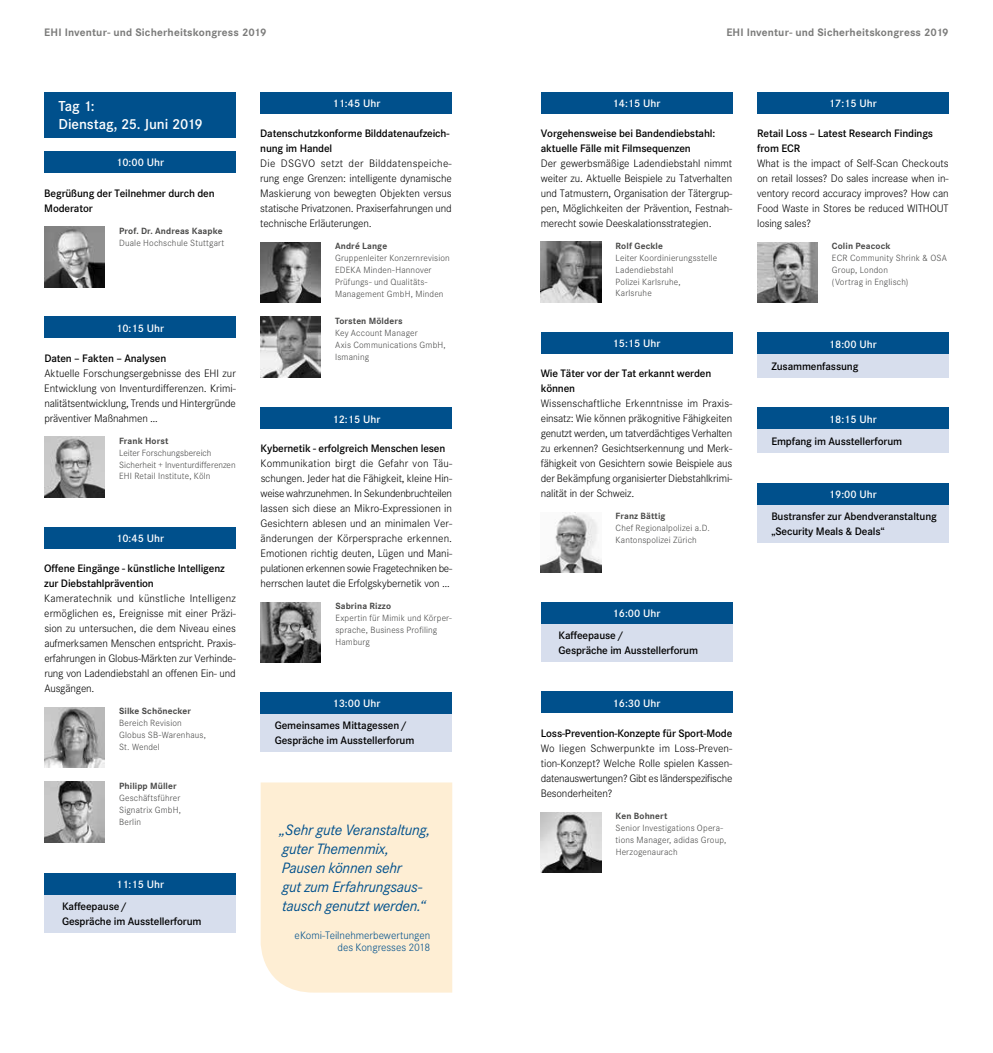
<style>
.page{position:relative;width:993px;height:1053px;background:#fff}
.page>*{position:absolute;margin:0;border:0;box-sizing:border-box;transform-origin:0 0}
.t1{font:italic 15.62px/19px "Corporate S";letter-spacing:-.015em;color:#00508c}
.t2{font:600 15px/18px "Corporate S";letter-spacing:-.005em;color:#fff}
.t3{font:300 11.25px/15px "Corporate S";letter-spacing:-.015em;color:#000;text-align:justify}
.t4{font:600 11.25px/15px "Corporate S";letter-spacing:-.015em;color:#000}
.t5{font:600 11.25px "Corporate S";color:#fff}
.t6{font:700 11.25px "Corporate S";letter-spacing:.015em;color:#7b7b7a}
.t7{font:300 11.25px/12.5px "Corporate S";letter-spacing:-.005em;color:#00508c;text-align:right}
.t8{font:300 9.38px/11.9px "Corporate S";letter-spacing:.015em;color:#494948}
.t9{font:700 9.38px "Corporate S";letter-spacing:.01em;color:#494948}
</style>
<div class="page">
<div style="left:756px;top:354px;width:192px;height:24px;background:#d7deed"></div>
<div style="left:756px;top:333px;width:192px;height:21px;background:#00508c"></div>
<div style="left:44px;top:92px;width:192px;height:45px;background:#00508c"></div>
<div style="left:44px;top:152px;width:192px;height:21px;background:#00508c"></div>
<div style="left:44px;top:317px;width:192px;height:21px;background:#00508c"></div>
<img style="left:44px;top:227px;width:61px;height:60px">
<img style="left:44px;top:437px;width:61px;height:60px">
<div style="left:44px;top:893px;width:192px;height:39px;background:#d7deed"></div>
<div style="left:44px;top:872px;width:192px;height:22px;background:#00508c"></div>
<div style="left:44px;top:527px;width:192px;height:21px;background:#00508c"></div>
<div style="left:260px;top:92px;width:192px;height:21px;background:#00508c"></div>
<div style="left:260px;top:407px;width:192px;height:22px;background:#00508c"></div>
<div style="left:260px;top:713px;width:192px;height:39px;background:#d7deed"></div>
<div style="left:260px;top:692px;width:192px;height:21px;background:#00508c"></div>
<div style="left:540px;top:332px;width:192px;height:21px;background:#00508c"></div>
<div style="left:540px;top:691px;width:192px;height:22px;background:#00508c"></div>
<div style="left:540px;top:623px;width:192px;height:39px;background:#d7deed"></div>
<div style="left:540px;top:602px;width:192px;height:21px;background:#00508c"></div>
<div style="left:756px;top:92px;width:192px;height:21px;background:#00508c"></div>
<div style="left:756px;top:429px;width:192px;height:23px;background:#d7deed"></div>
<div style="left:756px;top:408px;width:192px;height:21px;background:#00508c"></div>
<img style="left:260px;top:602px;width:61px;height:60px">
<img style="left:44px;top:781px;width:61px;height:61px">
<img style="left:260px;top:242px;width:60px;height:60px">
<img style="left:260px;top:317px;width:60px;height:60px">
<img style="left:540px;top:812px;width:61px;height:60px">
<img style="left:540px;top:512px;width:61px;height:60px">
<img style="left:757px;top:242px;width:60px;height:60px">
<div style="left:540px;top:92px;width:192px;height:21px;background:#00508c"></div>
<div style="left:756px;top:504px;width:192px;height:39px;background:#d7deed"></div>
<div style="left:756px;top:483px;width:192px;height:21px;background:#00508c"></div>
<div style="left:260px;top:782px;width:192px;height:210px;background:#feeed4"></div>
<img style="left:44px;top:707px;width:61px;height:60px">
<img style="left:540px;top:242px;width:61px;height:60px">
<p class="t6" style="left:44px;top:26px;width:224px">EHI Inventur- und Sicherheitskongress 2019</p>
<p class="t6" style="left:726px;top:26px;width:224px">EHI Inventur- und Sicherheitskongress 2019</p>
<h2 class="t2" style="left:58px;top:97px;width:146px">Tag 1:<br>Dienstag, 25. Juni 2019</h2>
<p class="t5" style="left:116px;top:156px;width:49px">10:00 Uhr</p>
<p class="t4" style="left:44px;top:186px;width:172px">Begrüßung der Teilnehmer durch den<br>Moderator</p>
<p class="t9" style="left:119px;top:225px;width:105px">Prof. Dr. Andreas Kaapke</p>
<p class="t8" style="left:119px;top:237px;width:107px">Duale Hochschule Stuttgart</p>
<p class="t5" style="left:116px;top:321px;width:49px">10:15 Uhr</p>
<p class="t4" style="left:44px;top:351px;width:123px">Daten – Fakten – Analysen</p>
<p class="t3" style="left:44px;top:366px;width:193px">Aktuelle Forschungsergebnisse des EHI zur Entwicklung von Inventurdifferenzen. Krimi&shy;nalitätsentwicklung, Trends und Hintergründe präventiver Maßnahmen …</p>
<p class="t9" style="left:119px;top:435px;width:51px">Frank Horst</p>
<p class="t8" style="left:119px;top:446px;width:118px">Leiter Forschungsbereich<br>Sicherheit + Inventurdifferenzen<br>EHI Retail Institute, Köln</p>
<p class="t5" style="left:116px;top:532px;width:49px">10:45 Uhr</p>
<p class="t4" style="left:44px;top:561px;width:182px">Offene Eingänge - künstliche Intelligenz zur Diebstahlprävention</p>
<p class="t3" style="left:44px;top:591px;width:193px">Kameratechnik und künstliche Intelligenz ermöglichen es, Ereignisse mit einer Präzi&shy;sion zu untersuchen, die dem Niveau eines aufmerksamen Menschen entspricht. Praxis&shy;erfahrungen in Globus-Märkten zur Verhinde&shy;rung von Ladendiebstahl an offenen Ein- und Ausgängen.</p>
<p class="t9" style="left:119px;top:705px;width:73px">Silke Schönecker</p>
<p class="t8" style="left:119px;top:717px;width:88px">Bereich Revision<br>Globus SB-Warenhaus,<br>St. Wendel</p>
<p class="t9" style="left:119px;top:780px;width:59px">Philipp Müller</p>
<p class="t8" style="left:119px;top:791px;width:63px;text-align:justify">Geschäftsführer Signatrix GmbH, Berlin</p>
<p class="t5" style="left:116px;top:877px;width:49px">11:15 Uhr</p>
<p class="t4" style="left:62px;top:898px;width:141px">Kaffeepause/<br>Gespräche im Ausstellerforum</p>
<p class="t5" style="left:332px;top:97px;width:49px">11:45 Uhr</p>
<p class="t4" style="left:260px;top:126px;width:191px">Datenschutzkonforme Bilddatenaufzeich&shy;nung im Handel</p>
<p class="t3" style="left:260px;top:156px;width:193px">Die DSGVO setzt der Bilddatenspeiche&shy;rung enge Grenzen: intelligente dynamische Maskierung von bewegten Objekten versus statische Privatzonen. Praxiserfahrungen und technische Erläuterungen.</p>
<p class="t9" style="left:335px;top:241px;width:54px">André Lange</p>
<p class="t8" style="left:335px;top:252px;width:116px">Gruppenleiter Konzernrevision<br>EDEKA Minden-Hannover<br>Prüfungs- und Qualitäts-<br>Management GmbH, Minden</p>
<p class="t9" style="left:335px;top:315px;width:69px">Torsten Mölders</p>
<p class="t8" style="left:335px;top:327px;width:112px">Key Account Manager<br>Axis Communications GmbH,<br>Ismaning</p>
<p class="t5" style="left:332px;top:412px;width:49px">12:15 Uhr</p>
<p class="t4" style="left:260px;top:441px;width:186px">Kybernetik - erfolgreich Menschen lesen</p>
<p class="t3" style="left:260px;top:456px;width:193px">Kommunikation birgt die Gefahr von Täu&shy;schungen. Jeder hat die Fähigkeit, kleine Hin&shy;weise wahrzunehmen. In Sekundenbruchteilen lassen sich diese an Mikro-Expressionen in Gesichtern ablesen und an minimalen Ver&shy;änderungen der Körpersprache erkennen.<br>Emotionen richtig deuten, Lügen und Mani&shy;pulationen erkennen sowie Fragetechniken be&shy;herrschen lautet die Erfolgskybernetik von …</p>
<p class="t9" style="left:335px;top:601px;width:57px">Sabrina Rizzo</p>
<p class="t8" style="left:335px;top:612px;width:118px">Expertin für Mimik und Körper&shy;sprache, Business Profiling<br>Hamburg</p>
<p class="t5" style="left:332px;top:697px;width:49px">13:00 Uhr</p>
<p class="t4" style="left:275px;top:718px;width:141px">Gemeinsames Mittagessen/<br>Gespräche im Ausstellerforum</p>
<h1 class="t1" style="left:279px;top:820px;width:153px">„Sehr gute Veranstaltung, guter Themenmix,<br>Pausen können sehr<br>gut zum Erfahrungsaus&shy;tausch genutzt werden.“</h1>
<p class="t7" style="left:294px;top:928px;width:137px">eKomi-Teilnehmerbewertungen des Kongresses 2018</p>
<p class="t5" style="left:612px;top:97px;width:49px">14:15 Uhr</p>
<p class="t5" style="left:828px;top:97px;width:49px">17:15 Uhr</p>
<p class="t4" style="left:540px;top:126px;width:176px">Vorgehensweise bei Bandendiebstahl: aktuelle Fälle mit Filmsequenzen</p>
<p class="t3" style="left:540px;top:156px;width:193px">Der gewerbsmäßige Ladendiebstahl nimmt weiter zu. Aktuelle Beispiele zu Tatverhalten und Tatmustern, Organisation der Tätergrup&shy;pen, Möglichkeiten der Prävention, Festnah&shy;merecht sowie Deeskalationsstrategien.</p>
<p class="t9" style="left:615px;top:240px;width:49px">Rolf Geckle</p>
<p class="t8" style="left:615px;top:252px;width:103px">Leiter Koordinierungsstelle<br>Ladendiebstahl<br>Polizei Karlsruhe,<br>Karlsruhe</p>
<p class="t4" style="left:756px;top:126px;width:177px">Retail Loss – Latest Research Findings from ECR</p>
<p class="t3" style="left:756px;top:156px;width:193px">What is the impact of Self-Scan Checkouts on retail losses? Do sales increase when in&shy;ventory record accuracy improves? How can Food Waste in Stores be reduced WITHOUT losing sales?</p>
<p class="t9" style="left:831px;top:240px;width:60px">Colin Peacock</p>
<p class="t8" style="left:831px;top:252px;width:116px">ECR Community Shrink &amp; OSA<br>Group, London<br>(Vortrag in Englisch)</p>
<p class="t5" style="left:612px;top:337px;width:49px">15:15 Uhr</p>
<p class="t5" style="left:828px;top:337px;width:49px">18:00 Uhr</p>
<p class="t4" style="left:540px;top:366px;width:172px">Wie Täter vor der Tat erkannt werden können</p>
<p class="t3" style="left:540px;top:396px;width:193px">Wissenschaftliche Erkenntnisse im Praxis&shy;einsatz: Wie können präkognitive Fähigkeiten genutzt werden, um tatverdächtiges Verhalten zu erkennen? Gesichtserkennung und Merk&shy;fähigkeit von Gesichtern sowie Beispiele aus der Bekämpfung organisierter Diebstahlkrimi&shy;nalität in der Schweiz.</p>
<p class="t4" style="left:771px;top:359px;width:88px">Zusammenfassung</p>
<p class="t5" style="left:828px;top:412px;width:49px">18:15 Uhr</p>
<p class="t4" style="left:771px;top:434px;width:132px">Empfang im Ausstellerforum</p>
<p class="t5" style="left:828px;top:487px;width:49px">19:00 Uhr</p>
<p class="t9" style="left:615px;top:510px;width:51px">Franz Bättig</p>
<p class="t8" style="left:615px;top:522px;width:96px">Chef Regionalpolizei a.D.<br>Kantonspolizei Zürich</p>
<p class="t4" style="left:771px;top:509px;width:167px">Bustransfer zur Abendveranstaltung „Security Meals &amp; Deals“</p>
<p class="t5" style="left:612px;top:606px;width:49px">16:00 Uhr</p>
<p class="t4" style="left:558px;top:628px;width:141px">Kaffeepause/<br>Gespräche im Ausstellerforum</p>
<p class="t5" style="left:612px;top:696px;width:49px">16:30 Uhr</p>
<p class="t4" style="left:540px;top:726px;width:193px">Loss-Prevention-Konzepte für Sport-Mode</p>
<p class="t3" style="left:540px;top:741px;width:193px">Wo liegen Schwerpunkte im Loss-Preven&shy;tion-Konzept? Welche Rolle spielen Kassen&shy;datenauswertungen? Gibt es länderspezifische Besonderheiten?</p>
<p class="t9" style="left:615px;top:810px;width:53px">Ken Bohnert</p>
<p class="t8" style="left:615px;top:822px;width:112px">Senior Investigations Opera&shy;tions Manager, adidas Group,<br>Herzogenaurach</p>
</div>
